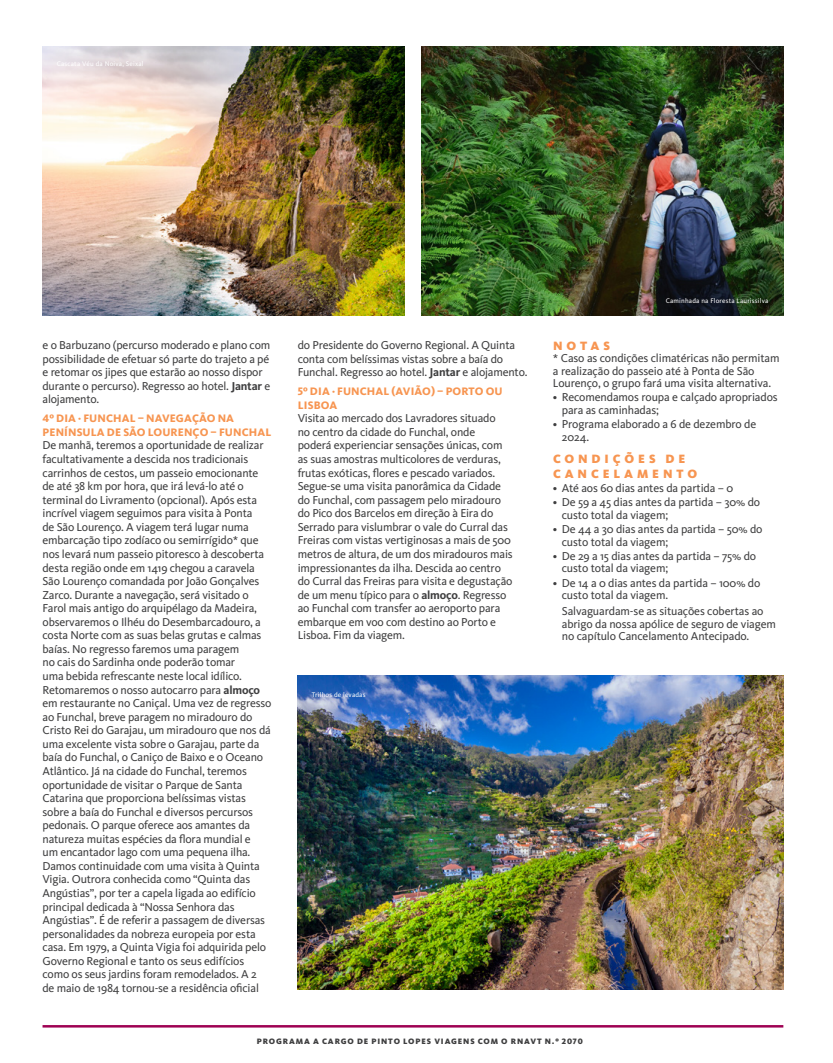
<style>
.page{position:relative;width:833px;height:1063px;background:#fff}
.page>*{position:absolute;margin:0;border:0;box-sizing:border-box;transform-origin:0 0}
.Bullets_Titulo{font:900 12.5px/15px "Kievit OT";letter-spacing:.31em;color:#f79551}
.Programa_Texto{font:11.88px/13.5px "Kievit OT";letter-spacing:-.015em;color:#3e3e3f}
.Bullets_Titulo-2{font:11.88px/12.5px "Kievit OT";letter-spacing:-.01em;color:#3e3e3f}
.Programa_Dias{font:800 11.25px/13.5px "Kievit OT";letter-spacing:.01em;color:#f79551}
.t1{font:900 8.12px "Kievit OT";letter-spacing:.11em;color:#3e3e3f}
.Legenda{font:6.88px "Kievit OT";letter-spacing:.025em;color:#fff}
.s1{font-weight:700}
</style>
<div class="page">
<hr style="left:43px;top:1025px;width:740px;height:3px;background:#9e0153">
<img style="left:422px;top:46px;width:361px;height:270px">
<img style="left:43px;top:46px;width:361px;height:270px">
<img style="left:298px;top:675px;width:485px;height:315px">
<p class="Legenda" style="left:57px;top:60px;width:88px">Cascata Véu da Noiva, Seixal</p>
<p class="Programa_Texto" style="left:43px;top:338px;width:229px">e o Barbuzano (percurso moderado e plano com possibilidade de efetuar só parte do trajeto a pé e retomar os jipes que estarão ao nosso dispor durante o percurso). Regresso ao hotel. <span class="s1">Jantar</span> e alojamento.</p>
<p class="Programa_Dias" style="left:43px;top:412px;width:230px">4º DIA · FUNCHAL – NAVEGAÇÃO NA<br>PENÍNSULA DE SÃO LOURENÇO – FUNCHAL</p>
<p class="Programa_Texto" style="left:43px;top:439px;width:230px">De manhã, teremos a oportunidade de realizar facultativamente a descida nos tradicionais carrinhos de cestos, um passeio emocionante de até 38 km por hora, que irá levá-lo até o terminal do Livramento (opcional). Após esta incrível viagem seguimos para visita à Ponta<br>de São Lourenço. A viagem terá lugar numa embarcação tipo zodíaco ou semirrígido* que nos levará num passeio pitoresco à descoberta desta região onde em 1419 chegou a caravela São Lourenço comandada por João Gonçalves Zarco. Durante a navegação, será visitado o Farol mais antigo do arquipélago da Madeira, observaremos o Ilhéu do Desembarcadouro, a costa Norte com as suas belas grutas e calmas baías. No regresso faremos uma paragem<br>no cais do Sardinha onde poderão tomar<br>uma bebida refrescante neste local idílico.<br>Retomaremos o nosso autocarro para <span class="s1">almoço </span>em restaurante no Caniçal. Uma vez de regresso ao Funchal, breve paragem no miradouro do Cristo Rei do Garajau, um miradouro que nos dá uma excelente vista sobre o Garajau, parte da baía do Funchal, o Caniço de Baixo e o Oceano Atlântico. Já na cidade do Funchal, teremos oportunidade de visitar o Parque de Santa Catarina que proporciona belíssimas vistas sobre a baía do Funchal e diversos percursos pedonais. O parque oferece aos amantes da natureza muitas espécies da flora mundial e<br>um encantador lago com uma pequena ilha.<br>Damos continuidade com uma visita à Quinta Vigia. Outrora conhecida como “Quinta das Angústias”, por ter a capela ligada ao edifício principal dedicada à “Nossa Senhora das Angústias”. É de referir a passagem de diversas personalidades da nobreza europeia por esta casa. Em 1979, a Quinta Vigia foi adquirida pelo Governo Regional e tanto os seus edifícios como os seus jardins foram remodelados. A 2 de maio de 1984 tornou-se a residência oficial</p>
<p class="Programa_Texto" style="left:298px;top:338px;width:231px">do Presidente do Governo Regional. A Quinta conta com belíssimas vistas sobre a baía do<br>Funchal. Regresso ao hotel. <span class="s1">Jantar</span> e alojamento.</p>
<p class="Programa_Dias" style="left:298px;top:385px;width:206px">5º DIA · FUNCHAL (AVIÃO) – PORTO OU<br>LISBOA</p>
<p class="Programa_Texto" style="left:298px;top:411px;width:217px">Visita ao mercado dos Lavradores situado<br>no centro da cidade do Funchal, onde<br>poderá experienciar sensações únicas, com as suas amostras multicolores de verduras, frutas exóticas, flores e pescado variados.<br>Segue-se uma visita panorâmica da Cidade do Funchal, com passagem pelo miradouro do Pico dos Barcelos em direção à Eira do Serrado para vislumbrar o vale do Curral das Freiras com vistas vertiginosas a mais de 500 metros de altura, de um dos miradouros mais impressionantes da ilha. Descida ao centro do Curral das Freiras para visita e degustação de um menu típico para o <span class="s1">almoço</span>. Regresso ao Funchal com transfer ao aeroporto para embarque em voo com destino ao Porto e Lisboa. Fim da viagem.</p>
<p class="Legenda" style="left:312px;top:690px;width:55px">Trilhos de levadas</p>
<p class="Legenda" style="left:666px;top:296px;width:104px">Caminhada na Floresta Laurissilva</p>
<p class="Bullets_Titulo" style="left:553px;top:338px;width:58px">NOTAS</p>
<p class="Bullets_Titulo-2" style="left:553px;top:352px;width:228px">* Caso as condições climatéricas não permitam a realização do passeio até à Ponta de São<br>Lourenço, o grupo fará uma visita alternativa.</p>
<p class="Programa_Texto" style="left:562px;top:391px;width:217px;line-height:12.5px;text-indent:-9px">• Recomendamos roupa e calçado apropriados para as caminhadas;</p>
<p class="Programa_Texto" style="left:562px;top:418px;width:196px;line-height:12.5px;text-indent:-9px">• Programa elaborado a 6 de dezembro de<br>2024.</p>
<p class="Bullets_Titulo" style="left:553px;top:451px;width:146px">CONDIÇÕES DE<br>CANCELAMENTO</p>
<p class="Programa_Texto" style="left:553px;top:481px;width:182px">• Até aos 60 dias antes da partida – 0</p>
<p class="Programa_Texto" style="left:562px;top:496px;width:200px;line-height:12.5px;text-indent:-9px">• De 59 a 45 dias antes da partida – 30% do custo total da viagem;</p>
<p class="Programa_Texto" style="left:562px;top:523px;width:202px;line-height:12.5px;text-indent:-9px">• De 44 a 30 dias antes da partida – 50% do custo total da viagem;</p>
<p class="Programa_Texto" style="left:562px;top:550px;width:196px;line-height:12.5px;text-indent:-9px">• De 29 a 15 dias antes da partida – 75% do custo total da viagem;</p>
<p class="Programa_Texto" style="left:562px;top:576px;width:200px;line-height:12.5px;text-indent:-9px">• De 14 a 0 dias antes da partida – 100% do custo total da viagem.</p>
<p class="Programa_Texto" style="left:562px;top:605px;width:216px;line-height:12.5px">Salvaguardam-se as situações cobertas ao abrigo da nossa apólice de seguro de viagem no capítulo Cancelamento Antecipado.</p>
<p class="t1" style="left:257px;top:1036px;width:328px">PROGRAMA A CARGO DE PINTO LOPES VIAGENS COM O RNAVT N.º 2070</p>
</div>
